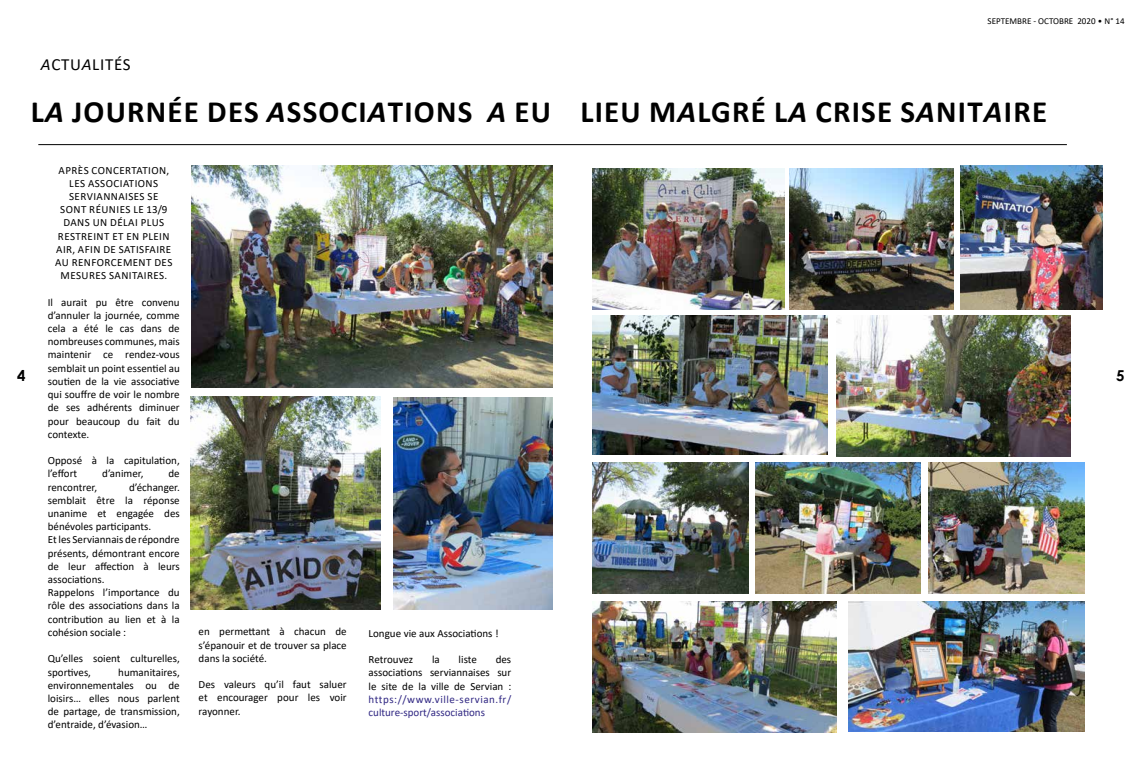
<style>
.page{position:relative;width:1134px;height:766px;background:#fff}
.page>*{position:absolute;margin:0;border:0;box-sizing:border-box;transform-origin:0 0}
.t1{font:700 31px "Calibri";letter-spacing:.04em;color:#000}
.t2{font:17px "Calibri";letter-spacing:.04em;color:#000}
.t3{font:700 15px "Century Gothic";color:#000}
.t4{font:11px/13.2px "Calibri";color:#000;text-align:justify}
.t5{font:11px/13.2px "Calibri";letter-spacing:.04em;color:#000;text-align:center}
.t6{font:11px/13.2px "Calibri";color:#302783}
.t7{font:9px "Calibri";color:#000}
.s1{font-style:italic}
</style>
<div class="page">
<hr style="left:38px;top:144px;width:1029px;height:1px;background:#000">
<img style="left:593px;top:168px;width:191px;height:141px">
<img style="left:190px;top:396px;width:190px;height:213px">
<img style="left:192px;top:165px;width:361px;height:222px">
<img style="left:593px;top:315px;width:235px;height:139px">
<img style="left:593px;top:463px;width:156px;height:130px">
<img style="left:789px;top:168px;width:164px;height:141px">
<img style="left:593px;top:601px;width:243px;height:131px">
<img style="left:849px;top:601px;width:235px;height:130px">
<img style="left:960px;top:165px;width:143px;height:144px">
<img style="left:836px;top:315px;width:235px;height:141px">
<img style="left:756px;top:462px;width:164px;height:131px">
<img style="left:928px;top:463px;width:156px;height:130px">
<img style="left:393px;top:397px;width:159px;height:212px">
<h2 class="t2" style="left:41px;top:52px;width:91px"><span class="s1">A</span>CTU<span class="s1">A</span>LITÉS</h2>
<p class="t7" style="left:988px;top:14px;width:138px">SEPTEMBRE - OCTOBRE 2020 • N° 14</p>
<h1 class="t1" style="left:31px;top:90px;width:1018px">L<span class="s1">A</span> JOURNÉE DES <span class="s1">A</span>SSOCI<span class="s1">A</span>TIONS <span class="s1">A</span> EU LIEU M<span class="s1">A</span>LGRÉ L<span class="s1">A</span> CRISE S<span class="s1">A</span>NIT<span class="s1">A</span>IRE</h1>
<p class="t5" style="left:55px;top:163px;width:119px">APRÈS CONCERTATION,<br>LES ASSOCIATIONS<br>SERVIANNAISES SE<br>SONT RÉUNIES LE 13/9<br>DANS UN DÉLAI PLUS<br>RESTREINT ET EN PLEIN<br>AIR, AFIN DE SATISFAIRE<br>AU RENFORCEMENT DES<br>MESURES SANITAIRES.</p>
<p class="t4" style="left:48px;top:295px;width:133px">Il aurait pu être convenu d’annuler la journée, comme cela a été le cas dans de nombreuses communes, mais maintenir ce rendez-vous semblait un point essentiel au soutien de la vie associative qui souffre de voir le nombre de ses adhérents diminuer pour beaucoup du fait du contexte.</p>
<p class="t4" style="left:48px;top:453px;width:133px">Opposé à la capitulation, l’effort</p>
<h3 class="t3" style="left:17px;top:364px;width:10px">4</h3>
<h3 class="t3" style="left:1116px;top:364px;width:10px">5</h3>
<p class="t4" style="left:102px;top:466px;width:43px">d’animer,</p>
<p class="t4" style="left:169px;top:466px;width:13px">de</p>
<p class="t4" style="left:48px;top:480px;width:133px;text-align:left;text-indent:81px">d’échanger. semblait être la réponse unanime et engagée des bénévoles participants.<br>Et les Serviannais de répondre présents, démontrant encore de leur affection à leurs associations.<br>Rappelons l’importance du rôle des associations dans la contribution au lien et à la cohésion sociale :</p>
<p class="t4" style="left:48px;top:651px;width:133px">Qu’elles soient culturelles, sportives,</p>
<p class="t4" style="left:48px;top:480px;width:51px">rencontrer,</p>
<p class="t4" style="left:48px;top:664px;width:133px;text-indent:70px">humanitaires, environnementales ou de loisirs… elles nous parlent de partage, de transmission, d’entraide, d’évasion…</p>
<p class="t4" style="left:199px;top:624px;width:150px">en permettant à chacun de s’épanouir et de trouver sa place dans la société.</p>
<p class="t4" style="left:199px;top:677px;width:150px">Des valeurs qu’il faut saluer et encourager pour les voir rayonner.</p>
<p class="t4" style="left:369px;top:626px;width:132px">Longue vie aux Associations !</p>
<p class="t4" style="left:369px;top:652px;width:46px">Retrouvez</p>
<p class="t4" style="left:432px;top:652px;width:9px">la</p>
<p class="t4" style="left:459px;top:652px;width:20px">liste</p>
<p class="t4" style="left:369px;top:652px;width:144px;text-indent:127px">des associations serviannaises sur le site de la ville de Servian :</p>
<p class="t6" style="left:369px;top:692px;width:144px">https://www.ville-servian.fr/ culture-sport/associations</p>
</div>
